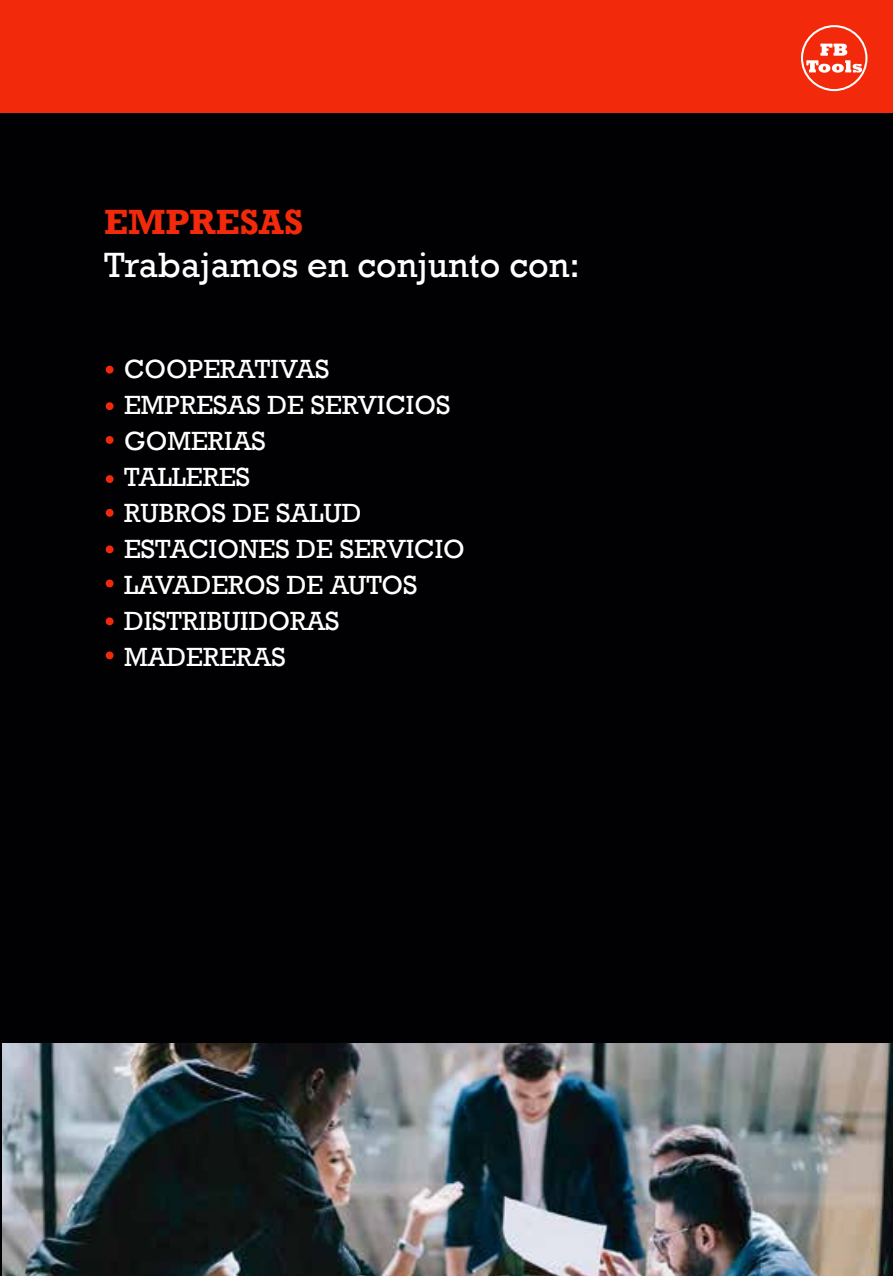
<style>
.page{position:relative;width:893px;height:1276px;background:#010002}
.page>*{position:absolute;margin:0;border:0;box-sizing:border-box;transform-origin:0 0}
.t1{font:36px "Rockwell";color:#fff}
.t2{font:700 36px "Rockwell";color:#f2290b}
.t3{font:27px/36px "Rockwell";color:#fff}
</style>
<div class="page">
<div style="left:1px;top:0;width:892px;height:112px;background:#f2290b"></div>
<svg style="left:801px;top:25px;width:67px;height:66px"></svg>
<div style="left:106px;top:579px;width:8px;height:8px;background:#f2290b;border-radius:50%"></div>
<div style="left:106px;top:366px;width:8px;height:7px;background:#f2290b;border-radius:50%"></div>
<div style="left:106px;top:402px;width:8px;height:8px;background:#f2290b;border-radius:50%"></div>
<div style="left:106px;top:436px;width:8px;height:8px;background:#f2290b;border-radius:50%"></div>
<div style="left:106px;top:475px;width:8px;height:8px;background:#f2290b;border-radius:50%"></div>
<div style="left:106px;top:509px;width:8px;height:8px;background:#f2290b;border-radius:50%"></div>
<div style="left:106px;top:545px;width:8px;height:8px;background:#f2290b;border-radius:50%"></div>
<div style="left:106px;top:651px;width:8px;height:8px;background:#f2290b;border-radius:50%"></div>
<div style="left:106px;top:617px;width:8px;height:8px;background:#f2290b;border-radius:50%"></div>
<img style="left:3px;top:1043px;width:890px;height:233px">
<h1 class="t2" style="left:104px;top:200px;width:201px">EMPRESAS</h1>
<h1 class="t1" style="left:104px;top:244px;width:477px">Trabajamos en conjunto con:</h1>
<p class="t3" style="left:124px;top:351px;width:342px">COOPERATIVAS<br>EMPRESAS DE SERVICIOS<br>GOMERIAS<br>TALLERES<br>RUBROS DE SALUD<br>ESTACIONES DE SERVICIO<br>LAVADEROS DE AUTOS<br>DISTRIBUIDORAS<br>MADERERAS</p>
</div>
